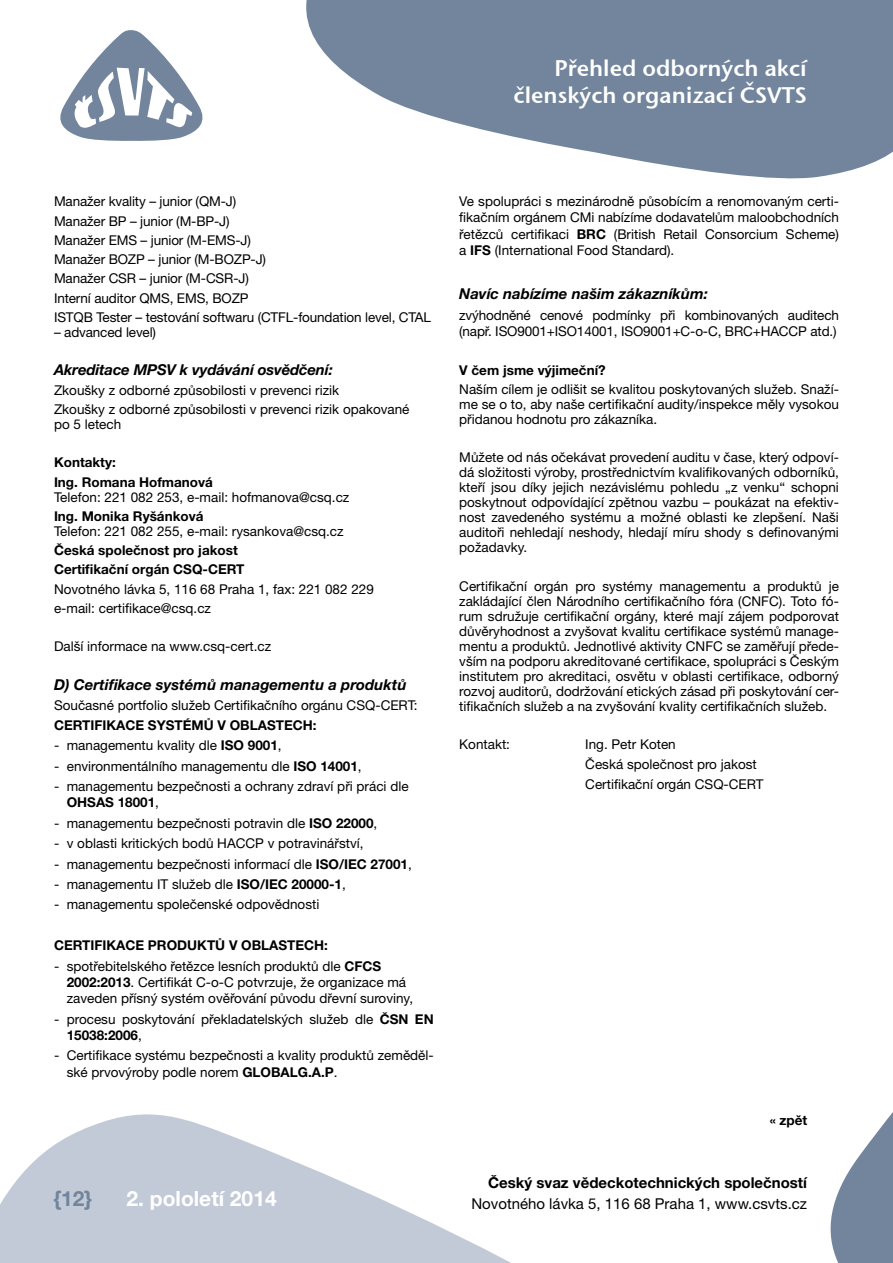
<style>
.page{position:relative;width:893px;height:1263px;background:#fff}
.page>*{position:absolute;margin:0;border:0;box-sizing:border-box;transform-origin:0 0}
.t1{font:22.5px/27px "Stone Sans Sem ITCTT Semi";color:#fff;text-align:right}
.t2{font:700 21px "Helvetica Neue CE";color:#fff}
.t3{font:700 21px "Helvetica Neue CE";color:#72859d}
.t4{font:italic 700 15px "Helvetica Neue CE";color:#000}
.t5{font:15px "Helvetica Neue CE";color:#000}
.t6{font:700 15px "Helvetica Neue CE";color:#000}
.t7{font:13.5px/15px "Helvetica Neue CE";color:#000}
.t8{font:700 13.5px/19.2px "Helvetica Neue CE";color:#000}
.s1{font-weight:700}
</style>
<div class="page">
<svg style="left:0;top:1114px;width:511px;height:149px;fill:#c3cad7"></svg>
<svg style="left:60px;top:30px;width:143px;height:111px"></svg>
<svg style="left:306px;top:0;width:587px;height:179px;fill:#72859d"></svg>
<svg style="left:830px;top:1112px;width:63px;height:151px;fill:#72859d"></svg>
<h1 class="t1" style="left:514px;top:53px;width:295px">Přehled odborných akcí členských organizací ČSVTS</h1>
<p class="t7" style="left:54px;top:192px;width:377px;line-height:19.2px">Manažer kvality – junior (QM-J)<br>Manažer BP – junior (M-BP-J)<br>Manažer EMS – junior (M-EMS-J)<br>Manažer BOZP – junior (M-BOZP-J)<br>Manažer CSR – junior (M-CSR-J)<br>Interní auditor QMS, EMS, BOZP<br>ISTQB Tester – testování softwaru (CTFL-foundation level, CTAL</p>
<p class="t7" style="left:54px;top:324px;width:104px">– advanced level)</p>
<p class="t4" style="left:54px;top:362px;width:280px">Akreditace MPSV k vydávání osvědčení:</p>
<p class="t7" style="left:54px;top:380px;width:357px;line-height:19.2px">Zkoušky z odborné způsobilosti v prevenci rizik<br>Zkoušky z odborné způsobilosti v prevenci rizik opakované</p>
<p class="t7" style="left:54px;top:417px;width:69px">po 5 letech</p>
<p class="t8" style="left:54px;top:453px;width:160px">Kontakty:<br>Ing. Romana Hofmanová</p>
<p class="t7" style="left:54px;top:489px;width:297px">Telefon: 221 082 253, e-mail: hofmanova@csq.cz</p>
<p class="t8" style="left:54px;top:506px;width:151px">Ing. Monika Ryšánková</p>
<p class="t7" style="left:54px;top:524px;width:291px">Telefon: 221 082 255, e-mail: rysankova@csq.cz</p>
<p class="t8" style="left:54px;top:541px;width:192px">Česká společnost pro jakost<br>Certifikační orgán CSQ-CERT</p>
<p class="t7" style="left:54px;top:579px;width:321px;line-height:19.2px">Novotného lávka 5, 116 68 Praha 1, fax: 221 082 229 e-mail: certifikace@csq.cz</p>
<p class="t7" style="left:54px;top:639px;width:219px">Další informace na www.csq-cert.cz</p>
<p class="t4" style="left:54px;top:676px;width:354px">D) Certifikace systémů managementu a produktů</p>
<p class="t7" style="left:54px;top:698px;width:365px">Současné portfolio služeb Certifikačního orgánu CSQ-CERT:</p>
<p class="t8" style="left:54px;top:715px;width:10px">certifikace</p>
<p class="t8" style="left:148px;top:715px;width:10px">syst</p>
<p class="t8" style="left:183px;top:715px;width:86px">émů voblastech</p>
<p class="t8" style="left:313px;top:715px;width:5px">:</p>
<p class="t7" style="left:54px;top:738px;width:229px">- managementu kvality dle <span class="s1">ISO 9001</span>,</p>
<p class="t7" style="left:54px;top:758px;width:309px">- environmentálního managementu dle <span class="s1">ISO 14001</span>,</p>
<p class="t7" style="left:67px;top:778px;width:343px;line-height:16.2px;text-indent:-13px">- managementu bezpečnosti a ochrany zdraví při práci dle<br><span class="s1">OHSAS 18001</span>,</p>
<p class="t7" style="left:54px;top:815px;width:325px">- managementu bezpečnosti potravin dle <span class="s1">ISO 22000</span>,</p>
<p class="t7" style="left:54px;top:836px;width:311px">- v oblasti kritických bodů HACCP v potravinářství,</p>
<p class="t7" style="left:54px;top:856px;width:359px">- managementu bezpečnosti informací dle <span class="s1">ISO/IEC 27001</span>,</p>
<p class="t7" style="left:54px;top:877px;width:293px">- managementu IT služeb dle <span class="s1">ISO/IEC 20000-1</span>,</p>
<p class="t7" style="left:54px;top:897px;width:267px">- managementu společenské odpovědnosti</p>
<p class="t8" style="left:54px;top:936px;width:10px">certifikace</p>
<p class="t8" style="left:148px;top:936px;width:20px">prod</p>
<p class="t8" style="left:187px;top:936px;width:93px">uktů voblastech</p>
<p class="t8" style="left:324px;top:936px;width:5px">:</p>
<p class="t7" style="left:67px;top:958px;width:348px;line-height:16.2px;text-indent:-13px">- spotřebitelského řetězce lesních produktů dle <span class="s1">CFCS<br>2002:2013</span>. Certifikát C-o-C potvrzuje, že organizace má zaveden přísný systém ověřování původu dřevní suroviny,</p>
<p class="t7" style="left:67px;top:1011px;width:368px;line-height:16.2px;text-indent:-13px">- procesu poskytování překladatelských služeb dle <span class="s1">ČSN EN<br>15038:2006</span>,</p>
<p class="t7" style="left:67px;top:1047px;width:368px;line-height:16.2px;text-indent:-13px">- Certifikace systému bezpečnosti a kvality produktů zeměděl&shy;ské prvovýroby podle norem <span class="s1">GLOBALG .A.P</span>.</p>
<h2 class="t3" style="left:54px;top:1187px;width:39px">{12}</h2>
<h2 class="t2" style="left:127px;top:1187px;width:152px">2. pololetí 2014</h2>
<p class="t7" style="left:459px;top:193px;width:381px;line-height:16.2px;text-align:justify">Ve spolupráci s mezinárodně působícím a renomovaným certi&shy;fikačním orgánem CMi nabízíme dodavatelům maloobchodních řetězců certifikaci <span class="s1">BRC</span> (British Retail Consorcium Scheme) a <span class="s1">IFS</span> (International Food Standard).</p>
<p class="t4" style="left:459px;top:286px;width:250px">Navíc nabízíme našim zákazníkům:</p>
<p class="t7" style="left:459px;top:307px;width:381px;line-height:16.2px">zvýhodněné cenové podmínky při kombinovaných auditech (např. ISO9001+ISO14001, ISO9001+C-o-C, BRC+HACCP atd.)</p>
<p class="t8" style="left:459px;top:360px;width:148px">V čem jsme výjimeční?</p>
<p class="t7" style="left:459px;top:381px;width:381px;text-align:justify">Naším cílem je odlišit se kvalitou poskytovaných služeb. Snaží&shy;me se o to, aby naše certifikační audity/inspekce měly vysokou přidanou hodnotu pro zákazníka.</p>
<p class="t7" style="left:459px;top:450px;width:381px;text-align:justify">Můžete od nás očekávat provedení auditu v čase, který odpoví&shy;dá složitosti výroby, prostřednictvím kvalifikovaných odborníků, kteří jsou díky jejich nezávislému pohledu „z venku“ schopni poskytnout odpovídající zpětnou vazbu – poukázat na efektiv&shy;nost zavedeného systému a možné oblasti ke zlepšení. Naši auditoři nehledají neshody, hledají míru shody s definovanými požadavky.</p>
<p class="t7" style="left:459px;top:578px;width:381px;text-align:justify">Certifikační orgán pro systémy managementu a produktů je zakládající člen Národního certifikačního fóra (CNFC). Toto fó&shy;rum sdružuje certifikační orgány, které mají zájem podporovat důvěryhodnost a zvyšovat kvalitu certifikace systémů manage&shy;mentu a produktů. Jednotlivé aktivity CNFC se zaměřují přede&shy;vším na podporu akreditované certifikace, spolupráci s Českým institutem pro akreditaci, osvětu v oblasti certifikace, odborný rozvoj auditorů, dodržování etických zásad při poskytování cer&shy;tifikačních služeb a na zvyšování kvality certifikačních služeb.</p>
<p class="t7" style="left:459px;top:737px;width:52px">Kontakt:</p>
<p class="t7" style="left:585px;top:735px;width:180px;line-height:19.8px">Ing. Petr Koten<br>Česká společnost pro jakost<br>Certifikační orgán CSQ-CERT</p>
<p class="t8" style="left:770px;top:1111px;width:39px">« zpět</p>
<p class="t6" style="left:488px;top:1174px;width:320px">Český svaz vědeckotechnických společností</p>
<p class="t5" style="left:471px;top:1195px;width:337px">Novotného lávka 5, 116 68 Praha 1, www.csvts.cz</p>
</div>
